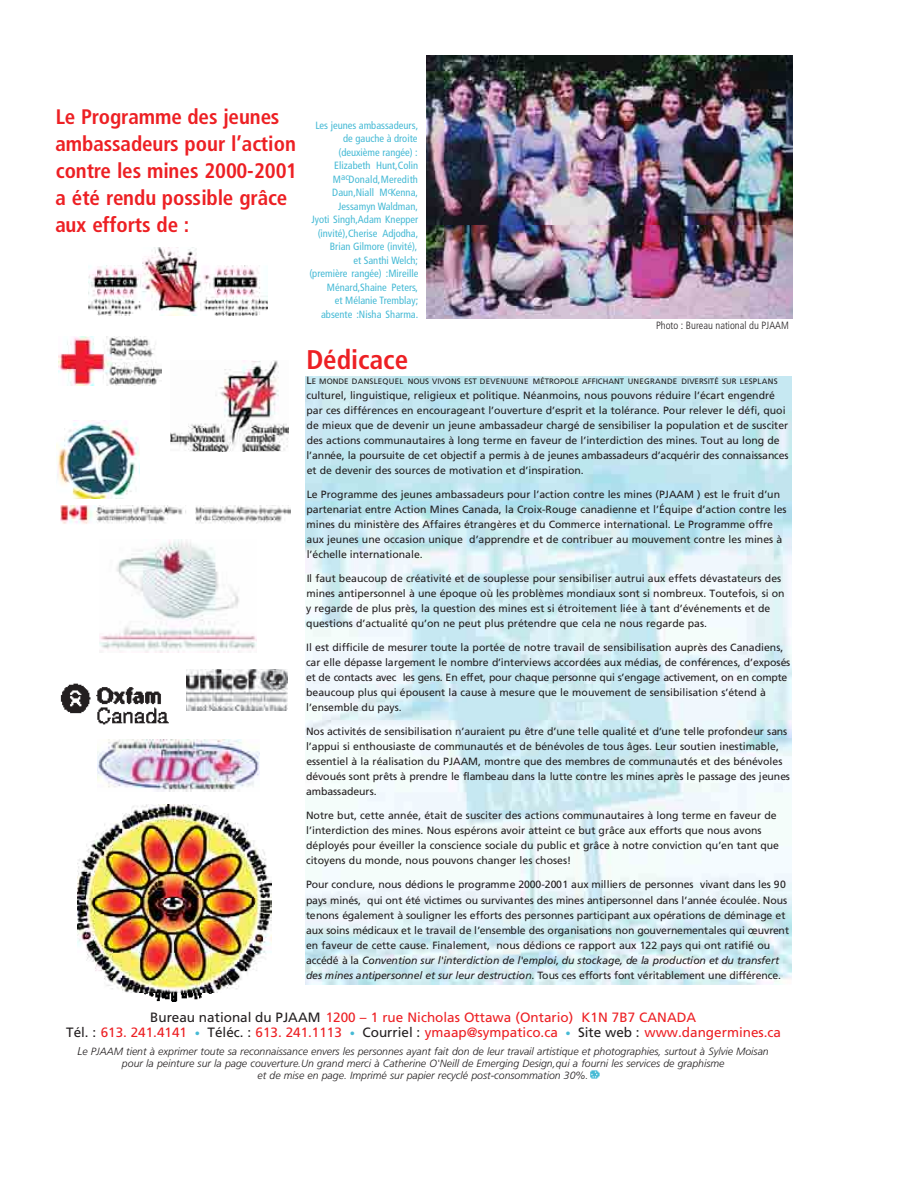
<style>
.page{position:relative;width:918px;height:1188px;background:#fff}
.page>*{position:absolute;margin:0;border:0;box-sizing:border-box;transform-origin:0 0}
.t1{font:700 condensed 27px "Frutiger";color:#ed2024}
.t2{font:700 condensed 21px/27px "Frutiger";color:#ed2024}
.t3{font:13.5px/15px "Frutiger";color:#ed2024;text-align:center}
.t4{font:10.5px/15px "Frutiger";color:#231f20}
.t5{font:italic 300 10.5px/12px "Frutiger";color:#231f20;text-align:center}
.t6{font:condensed 10.5px/13.5px "Frutiger";color:#46bad5;text-align:right}
.t7{font:300 condensed 10.5px "Frutiger";color:#231f20}
.t8{font:7.8px "Frutiger";color:#231f20}
.s1{font-size:10.5px}
.s2{font-style:italic}
.s3{color:#231f20}
.s4{font-size:10.5px;color:#46bad5}
.s5{font-size:11.25px}
</style>
<div class="page">
<img style="left:305px;top:376px;width:486px;height:608px">
<img style="left:78px;top:804px;width:194px;height:95px">
<img style="left:78px;top:899px;width:194px;height:102px">
<img style="left:426px;top:55px;width:366px;height:263px">
<svg style="left:590px;top:1070px;width:10px;height:9px"></svg>
<img style="left:99px;top:539px;width:157px;height:113px">
<img style="left:61px;top:506px;width:230px;height:18px">
<img style="left:171px;top:361px;width:117px;height:91px">
<img style="left:58px;top:337px;width:104px;height:49px">
<img style="left:89px;top:247px;width:178px;height:68px">
<img style="left:57px;top:421px;width:82px;height:77px">
<img style="left:186px;top:669px;width:102px;height:42px">
<img style="left:98px;top:739px;width:161px;height:52px">
<img style="left:60px;top:683px;width:109px;height:42px">
<h2 class="t2" style="left:56px;top:105px;width:243px">Le Pro g ramme des jeunes<br>a m b a s s a d e u rs pour l’action c o n t re les mines 2000-2001 a été rendu possible grâce aux efforts de :</h2>
<p class="t6" style="left:309px;top:119px;width:111px">Les jeunes ambassadeurs, de gauche à droite (deuxième rangée) :<br>Elizabeth Hunt,Colin<br>M<sup>ac</sup>Donald,Meredith<br>Daun,Niall M<sup>c</sup>Kenna,<br>Jessamyn Waldman,<br>Jyoti Singh,Adam Knepper (invité),Cherise Adjodha,<br>Brian Gilmore (invité),<br>et Santhi Welch;<br>(première rangée) :Mireille<br>Ménard,Shaine Peters,<br>et Mélanie Tremblay; absente :Nisha Sharma.</p>
<p class="t7" style="left:656px;top:321px;width:134px">Photo : Bureau national du PJAAM</p>
<h1 class="t1" style="left:307px;top:349px;width:103px">Dédicace</h1>
<p class="t8" style="left:307px;top:379px;width:473px"><span class="s1">L</span>E MONDE DANSLEQUEL NOUS VIVONS EST DEVENUUNE MÉTROPOLE AFFICHANT UNEGRANDE DIVERSITÉ SUR LESPLANS</p>
<p class="t4" style="left:307px;top:389px;width:484px">culturel, linguistique, religieux et politique. Néanmoins, nous pouvons réduire l’écart engendré par ces différences en encourageant l’ouverture d’esprit et la tolérance. Pour relever le défi, quoi de mieux que de devenir un jeune ambassadeur chargé de sensibiliser la population et de susciter des actions communautaires à long terme en faveur de l’interdiction des mines. Tout au long de l’année, la poursuite de cet objectif a permis à de jeunes ambassadeurs d’acquérir des connaissances et de devenir des sources de motivation et d’inspiration.</p>
<p class="t4" style="left:306px;top:488px;width:482px">Le Programme des jeunes ambassadeurs pour l’action contre les mines (PJAAM ) est le fruit d’un partenariat entre Action Mines Canada, la Croix-Rouge canadienne et l’Équipe d’action contre les mines du ministère des Affaires étrangères et du Commerce international. Le Programme offre aux jeunes une occasion unique d’apprendre et de contribuer au mouvement contre les mines à l’échelle internationale.</p>
<p class="t4" style="left:306px;top:572px;width:480px">Il faut beaucoup de créativité et de souplesse pour sensibiliser autrui aux effets dévastateurs des mines antipersonnel à une époque où les problèmes mondiaux sont si nombreux. Toutefois, si on y regarde de plus près, la question des mines est si étroitement liée à tant d’événements et de questions d’actualité qu’on ne peut plus prétendre que cela ne nous regarde pas.</p>
<p class="t4" style="left:306px;top:641px;width:486px">Il est difficile de mesurer toute la portée de notre travail de sensibilisation auprès des Canadiens, car elle dépasse largement le nombre d’interviews accordées aux médias, de conférences, d’exposés et de contacts avec les gens. En effet, pour chaque personne qui s’engage activement, on en compte beaucoup plus qui épousent la cause à mesure que le mouvement de sensibilisation s’étend à l’ensemble du pays.</p>
<p class="t4" style="left:306px;top:725px;width:485px">Nos activités de sensibilisation n’auraient pu être d’une telle qualité et d’une telle profondeur sans l’appui si enthousiaste de communautés et de bénévoles de tous âges. Leur soutien inestimable, essentiel à la réalisation du PJAAM, montre que des membres de communautés et des bénévoles dévoués sont prêts à prendre le flambeau dans la lutte contre les mines après le passage des jeunes a m b a s s a d e u r s .</p>
<p class="t4" style="left:306px;top:809px;width:475px">Notre but, cette année, était de susciter des actions communautaires à long terme en faveur de l’interdiction des mines. Nous espérons avoir atteint ce but grâce aux efforts que nous avons déployés pour éveiller la conscience sociale du public et grâce à notre conviction qu’en tant que citoyens du monde, nous pouvons changer les choses!</p>
<p class="t4" style="left:306px;top:878px;width:485px">Pour conclure, nous dédions le programme 2000-2001 aux milliers de personnes vivant dans les 90 pays minés, qui ont été victimes ou survivantes des mines antipersonnel dans l’année écoulée. Nous tenons également à souligner les efforts des personnes participant aux opérations de déminage et aux soins médicaux et le travail de l’ensemble des organisations non gouvernementales qui œuvrent en faveur de cette cause. Finalement, nous dédions ce rapport aux 122 pays qui ont ratifié ou accédé à la <span class="s2">Convention sur l'interdiction de l'emploi, du stockage, de la production et du transfert des mines antipersonnel et sur leur destruction</span>. Tous ces efforts font véritablement une diff é r e n c e .</p>
<p class="t3" style="left:66px;top:1010px;width:716px"><span class="s3">Bureau national du PJAAM</span> 1200 – 1 rue Nicholas Ottawa (Ontario) K1N 7B7 CANADA<br><span class="s3">Tél. :</span> 613. 241.4141 <span class="s4">•</span> <span class="s3">Téléc. :</span> 613. 241.1113 <span class="s4">•</span> <span class="s3">Courriel :</span> ymaap@sympatico.ca <span class="s4">•</span> <span class="s3">Site web :</span> www.dangermines.ca</p>
<p class="t5" style="left:77px;top:1046px;width:693px"><span class="s5">L</span>e PJAAM tient à exprimer toute sa reconnaissance envers les personnes ayant fait don de leur travail artistique et photographies, surtout à Sylvie Moisan pour la peinture sur la page couverture.Un grand merci à Catherine O'Neill de Emerging Design,qui a fourni les services de graphisme<br>et de mise en page. Imprimé sur papier recyclé post-consommation 30%.</p>
</div>
